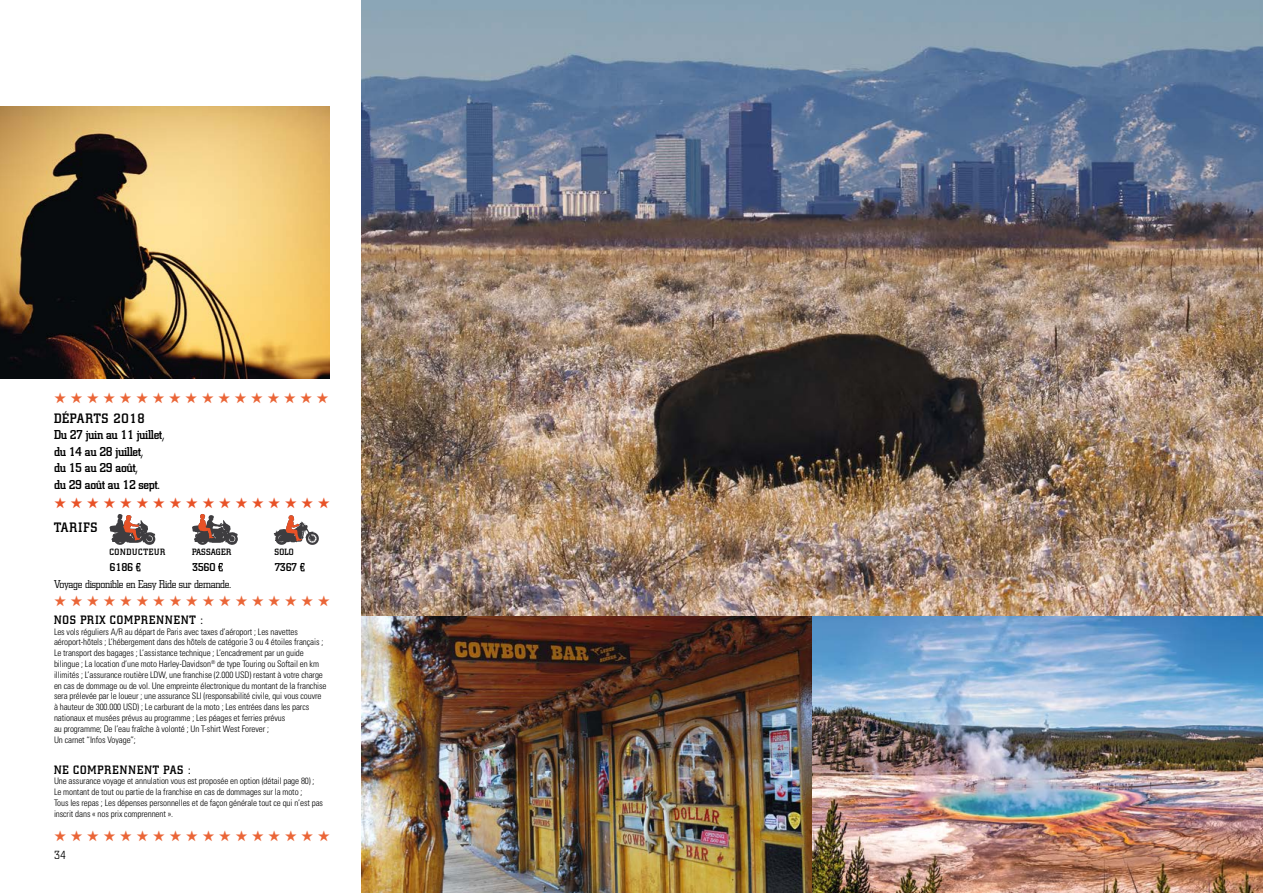
<style>
.page{position:relative;width:1263px;height:893px;background:#fff}
.page>*{position:absolute;margin:0;border:0;box-sizing:border-box;transform-origin:0 0}
.t1{font:15px "Zapf Dingbats ITC";color:#ea6537}
.t2{font:15px "Zapf Dingbats ITC";color:#e85227}
.t3{font:500 13.5px "City";letter-spacing:.05em;color:#000}
.t4{font:500 12.75px/16.5px "City";letter-spacing:-.03em;color:#000}
.t5{font:500 12px "City";letter-spacing:.08em;color:#000}
.t6{font:300 12px "City";color:#000}
.t7{font:300 11.25px "City";letter-spacing:-.025em;color:#000}
.t8{font:500 11.25px "City";letter-spacing:-.025em;color:#000}
.t9{font:300 condensed 9px/10.8px "Univers";letter-spacing:-.01em;color:#000}
.t10{font:500 9px "City";letter-spacing:.07em;color:#000}
.t11{font:500 9px "City";color:#000}
.t12{font:500 9px "City";letter-spacing:.04em;color:#000}
</style>
<div class="page">
<img style="left:361px;top:0;width:902px;height:617px">
<img style="left:361px;top:617px;width:451px;height:276px">
<img style="left:812px;top:617px;width:451px;height:276px">
<img style="left:0;top:106px;width:330px;height:272px">
<svg style="left:136px;top:563px;width:4px;height:8px"></svg>
<svg style="left:218px;top:563px;width:5px;height:8px"></svg>
<svg style="left:300px;top:563px;width:5px;height:8px"></svg>
<svg style="left:109px;top:514px;width:46px;height:31px"></svg>
<svg style="left:192px;top:514px;width:46px;height:31px"></svg>
<svg style="left:274px;top:515px;width:45px;height:30px"></svg>
<h1 class="t1" style="left:54px;top:390px;width:276px">★ ★ ★ ★ ★ ★ ★ ★ ★ ★ ★ ★ ★ ★ ★ ★ ★</h1>
<h2 class="t3" style="left:54px;top:411px;width:92px">DÉPARTS 2018</h2>
<h3 class="t4" style="left:54px;top:427px;width:112px">Du 27 juin au 11 juillet, du 14 au 28 juillet,<br>du 15 au 29 août,<br>du 29 août au 12 sept.</h3>
<h1 class="t2" style="left:54px;top:496px;width:277px">★ ★ ★ ★ ★ ★ ★ ★ ★ ★ ★ ★ ★ ★ ★ ★ ★</h1>
<h2 class="t3" style="left:54px;top:520px;width:45px">TARIFS</h2>
<p class="t10" style="left:110px;top:547px;width:57px">CONDUCTEUR</p>
<p class="t11" style="left:192px;top:547px;width:41px">PASSAGER</p>
<p class="t12" style="left:275px;top:547px;width:21px">SOLO</p>
<p class="t8" style="left:110px;top:561px;width:25px">6186</p>
<p class="t8" style="left:192px;top:561px;width:25px">3560</p>
<p class="t8" style="left:275px;top:561px;width:24px">7367</p>
<p class="t7" style="left:54px;top:578px;width:179px">Voyage disponible en Easy Ride sur demande.</p>
<h1 class="t1" style="left:54px;top:594px;width:277px">★ ★ ★ ★ ★ ★ ★ ★ ★ ★ ★ ★ ★ ★ ★ ★ ★</h1>
<h3 class="t5" style="left:54px;top:613px;width:150px">NOS PRIX COMPRENNENT :</h3>
<p class="t9" style="left:54px;top:626px;width:274px">Les vols réguliers A/R au départ de Paris avec taxes d’aéroport ; Les navettes aéroport-hôtels ; L’hébergement dans des hôtels de catégorie 3 ou 4 étoiles français ; Le transport des bagages ; L’assistance technique ; L’encadrement par un guide bilingue ; La location d’une moto Harley-Davidson<sup>®</sup> de type Touring ou Softail en km illimités ; L’assurance routière LDW, une franchise (2.000 USD) restant à votre charge en cas de dommage ou de vol. Une empreinte électronique du montant de la franchise sera prélevée par le loueur ; une assurance SLI (responsabilité civile, qui vous couvre à hauteur de 300.000 USD) ; Le carburant de la moto ; Les entrées dans les parcs nationaux et musées prévus au programme ; Les péages et ferries prévus<br>au programme; De l’eau fraîche à volonté ; Un T-shirt West Forever ;<br>Un carnet “Infos Voyage”;</p>
<h3 class="t5" style="left:54px;top:763px;width:138px">NE COMPRENNENT PAS :</h3>
<p class="t9" style="left:54px;top:776px;width:271px">Une assurance voyage et annulation vous est proposée en option (détail page 80) ; Le montant de tout ou partie de la franchise en cas de dommages sur la moto ;<br>Tous les repas ; Les dépenses personnelles et de façon générale tout ce qui n’est pas inscrit dans « nos prix comprennent ».</p>
<h1 class="t1" style="left:54px;top:828px;width:277px">★ ★ ★ ★ ★ ★ ★ ★ ★ ★ ★ ★ ★ ★ ★ ★ ★</h1>
<h3 class="t6" style="left:54px;top:849px;width:13px">34</h3>
</div>
